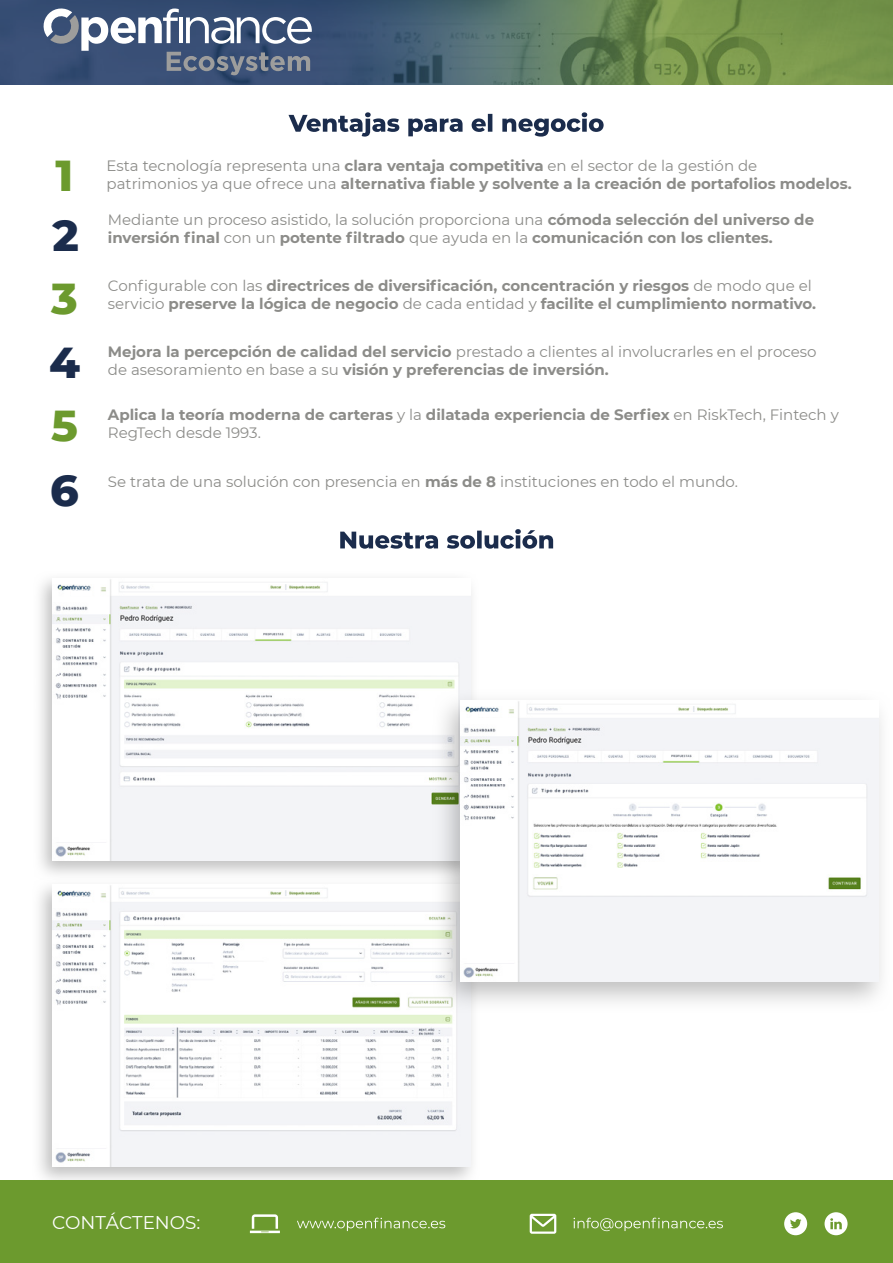
<style>
.page{position:relative;width:893px;height:1263px;background:#fff}
.page>*{position:absolute;margin:0;border:0;box-sizing:border-box;transform-origin:0 0}
.t1{font:800 44.1px "Montserrat";color:#1b2c4c}
.t2{font:800 44.1px "Montserrat";color:#6c9a2e}
.t3{font:18.3px "Montserrat";letter-spacing:-.005em;color:#fff}
.t4{font:700 15px/18px "Montserrat";color:#8c8c89}
.t5{font:15px "Montserrat";color:#8c8c89}
.s1{font-weight:400}
.s2{font-weight:700}
</style>
<div class="page">
<img style="left:0;top:0;width:893px;height:84px">
<svg style="left:40px;top:579px;width:432px;height:295px"></svg>
<img style="left:52px;top:579px;width:418px;height:281px">
<svg style="left:39px;top:886px;width:433px;height:294px"></svg>
<img style="left:52px;top:885px;width:418px;height:281px">
<svg style="left:432px;top:689px;width:450px;height:324px"></svg>
<img style="left:461px;top:700px;width:417px;height:282px">
<div style="left:0;top:1180px;width:893px;height:83px;background:#6c9a2e"></div>
<svg style="left:252px;top:1214px;width:26px;height:15px"></svg>
<hr style="left:250px;top:1230px;width:30px;height:3px;background:#fff">
<svg style="left:530px;top:1214px;width:26px;height:20px"></svg>
<svg style="left:784px;top:1212px;width:23px;height:23px"></svg>
<svg style="left:824px;top:1212px;width:23px;height:23px"></svg>
<svg style="left:573px;top:1218px;width:150px;height:13px"></svg>
<svg style="left:297px;top:1218px;width:148px;height:13px"></svg>
<svg style="left:42px;top:7px;width:270px;height:68px;background:#62738f"></svg>
<svg style="left:288px;top:112px;width:316px;height:25px"></svg>
<svg style="left:340px;top:529px;width:213px;height:20px"></svg>
<hr style="left:71px;top:591px;width:21px;height:4px;background:#fff">
<hr style="left:480px;top:713px;width:20px;height:4px;background:#fff">
<hr style="left:71px;top:897px;width:20px;height:4px;background:#fff">
<h1 class="t2" style="left:56px;top:143px;width:19px">1</h1>
<p class="t4" style="left:107px;top:156px;width:746px"><span class="s1">Esta tecnología representa una</span> clara ventaja competitiva <span class="s1">en el sector de la gestión de patrimonios ya que ofrece una</span> alternativa fiable y solvente a la creación de portafolios modelos.</p>
<h1 class="t1" style="left:53px;top:203px;width:28px">2</h1>
<p class="t4" style="left:108px;top:210px;width:708px"><span class="s1">Mediante un proceso asistido, la solución proporciona una</span> cómoda selección del universo de inversión final <span class="s1">con un</span> potente filtrado <span class="s1">que ayuda en la</span> comunicación con los clientes.</p>
<h1 class="t2" style="left:51px;top:266px;width:28px">3</h1>
<h1 class="t1" style="left:49px;top:330px;width:32px">4</h1>
<h1 class="t2" style="left:51px;top:393px;width:28px">5</h1>
<h1 class="t1" style="left:50px;top:458px;width:30px">6</h1>
<p class="t4" style="left:108px;top:276px;width:710px"><span class="s1">Configurable con las</span> directrices de diversificación, concentración y riesgos <span class="s1">de modo que el servicio</span> preserve la lógica de negocio <span class="s1">de cada entidad y</span> facilite el cumplimiento normativo.</p>
<p class="t4" style="left:108px;top:342px;width:710px">Mejora la percepción de calidad del servicio <span class="s1">prestado a clientes al involucrarles en el proceso de asesoramiento en base a su</span> visión y preferencias de inversión.</p>
<p class="t4" style="left:108px;top:405px;width:732px">Aplica la teoría moderna de carteras <span class="s1">y la</span> dilatada experiencia de Serfiex <span class="s1">en RiskTech, Fintech y<br>RegTech desde 1993.</span></p>
<p class="t5" style="left:108px;top:472px;width:632px">Se trata de una solución con presencia en <span class="s2">más de 8</span> instituciones en todo el mundo.</p>
<p class="t3" style="left:52px;top:1210px;width:150px">CONTÁCTENOS:</p>
</div>
